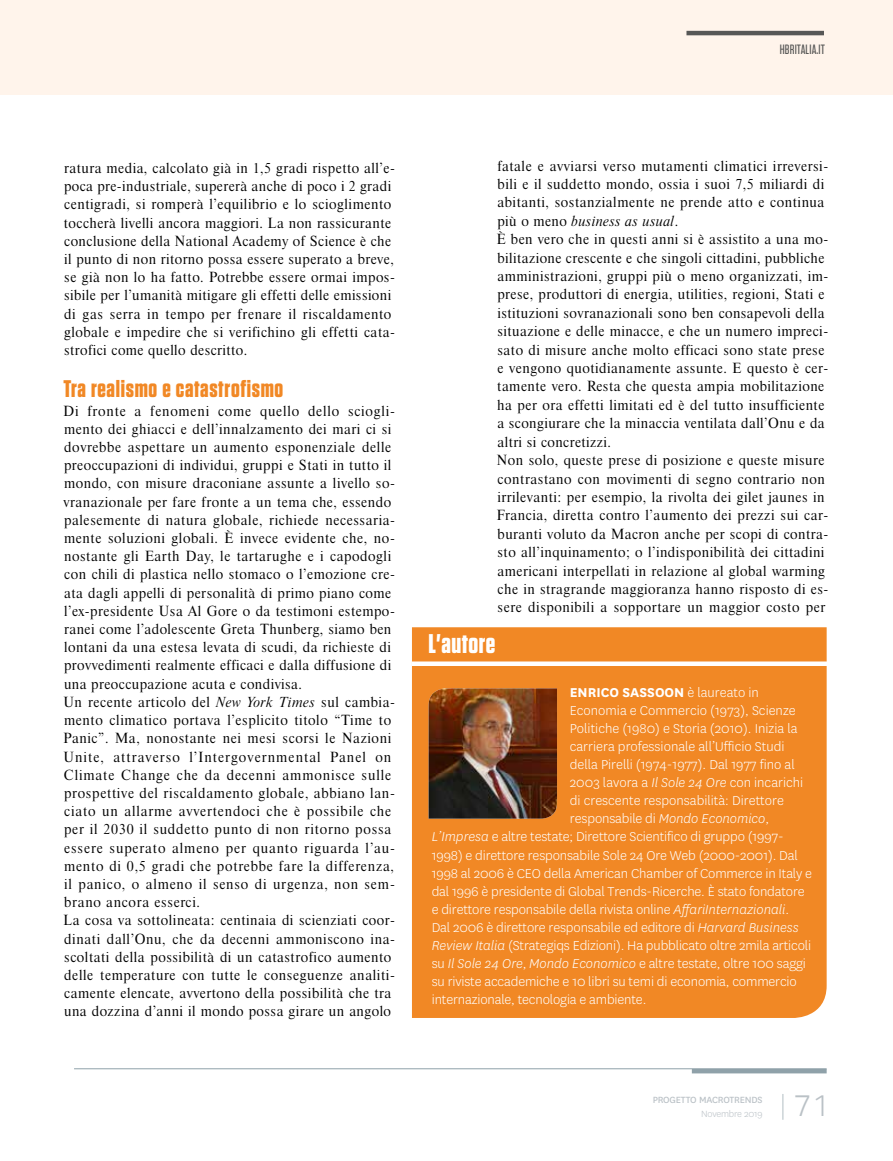
<style>
.page{position:relative;width:893px;height:1161px;background:#fff}
.page>*{position:absolute;margin:0;border:0;box-sizing:border-box;transform-origin:0 0}
.t1{font:300 30px "Aktiv Grotesk";color:#bac1c6}
.t2{font:700 27px "Tungsten";letter-spacing:.02em;color:#fff}
.t3{font:700 24px "Tungsten";letter-spacing:.03em;color:#f18825}
.t4{font:300 15px "National";letter-spacing:-.01em;color:#fff}
.t5{font:700 15px "National";color:#fff}
.t6{font:13.8px/18.1px "Dutch 801 BT Roman Headline";letter-spacing:.035em;color:#000}
.t7{font:13.8px "Dutch 801 BT Italic Headline";letter-spacing:.03em;color:#000}
.t8{font:500 13.5px "Tungsten";letter-spacing:.01em;color:#575756}
.t9{font:10.5px "National";letter-spacing:-.015em;color:#bac1c6}
.t10{font:300 10.5px "National";letter-spacing:-.015em;color:#bac1c6}
.s1{font-family:"Dutch 801 BT Italic Headline"}
.s2{font-family:"Dutch 801 BT Roman Headline"}
.s3{font-weight:300}
.s4{font-style:italic}
.s5{font-weight:100;color:#8fa1a9}
</style>
<div class="page">
<hr style="left:692px;top:1069px;width:135px;height:4px;background:#8fa1a9">
<hr style="left:74px;top:1068px;width:753px;height:1px;background:#8fa1a9">
<div style="left:412px;top:627px;width:415px;height:391px;background:#f18825"></div>
<div style="left:0;top:0;width:893px;height:94px;background:#fff4eb"></div>
<hr style="left:686px;top:31px;width:138px;height:4px;background:#575756">
<div style="left:412px;top:661px;width:417px;height:5px;background:#fff"></div>
<img style="left:429px;top:688px;width:128px;height:131px">
<p class="t8" style="left:780px;top:42px;width:47px">HBRITALIA.IT</p>
<p class="t8" style="left:811px;top:42px;width:16px">XXX</p>
<p class="t6" style="left:64px;top:159px;width:333px">ratura media, calcolato già in 1,5 gradi rispetto all’e&shy;poca pre-industriale, supererà anche di poco i 2 gradi centigradi, si romperà l’equilibrio e lo scioglimento toccherà livelli ancora maggiori. La non rassicurante conclusione della National Academy of Science è che il punto di non ritorno possa essere superato a breve, se già non lo ha fatto. Potrebbe essere ormai impos&shy;sibile per l’umanità mitigare gli effetti delle emissioni di gas serra in tempo per frenare il riscaldamento globale e impedire che si verifichino gli effetti cata&shy;strofici come quello descritto.</p>
<h3 class="t3" style="left:64px;top:376px;width:221px">Tra realismo e catastrofismo</h3>
<p class="t6" style="left:63px;top:401px;width:333px">Di fronte a fenomeni come quello dello sciogli&shy;mento dei ghiacci e dell’innalzamento dei mari ci si dovrebbe aspettare un aumento esponenziale delle preoccupazioni di individui, gruppi e Stati in tutto il mondo, con misure draconiane assunte a livello so&shy;vranazionale per fare fronte a un tema che, essendo palesemente di natura globale, richiede necessaria&shy;mente soluzioni globali. È invece evidente che, no&shy;nostante gli Earth Day, le tartarughe e i capodogli con chili di plastica nello stomaco o l’emozione cre&shy;ata dagli appelli di personalità di primo piano come l’ex-presidente Usa Al Gore o da testimoni estempo&shy;ranei come l’adolescente Greta Thunberg, siamo ben lontani da una estesa levata di scudi, da richieste di provvedimenti realmente efficaci e dalla diffusione di una preoccupazione acuta e condivisa.<br>Un recente articolo del <span class="s1">New York Times</span> sul cambia&shy;mento climatico portava l’esplicito titolo “Time to Panic”. Ma, nonostante nei mesi scorsi le Nazioni Unite, attraverso l’Intergovernmental Panel on Climate Change che da decenni ammonisce sulle prospettive del riscaldamento globale, abbiano lan&shy;ciato un allarme avvertendoci che è possibile che per il 2030 il suddetto punto di non ritorno possa essere superato almeno per quanto riguarda l’au&shy;mento di 0,5 gradi che potrebbe fare la differenza, il panico, o almeno il senso di urgenza, non sem&shy;brano ancora esserci.<br>La cosa va sottolineata: centinaia di scienziati coor&shy;dinati dall’Onu, che da decenni ammoniscono ina&shy;scoltati della possibilità di un catastrofico aumento delle temperature con tutte le conseguenze analiti&shy;camente elencate, avvertono della possibilità che tra una dozzina d’anni il mondo possa girare un angolo</p>
<p class="t6" style="left:497px;top:156px;width:332px">fatale e avviarsi verso mutamenti climatici irreversi&shy;bili e il suddetto mondo, ossia i suoi 7,5 miliardi di abitanti, sostanzialmente ne prende atto e continua</p>
<p class="t7" style="left:497px;top:212px;width:182px"><span class="s2">più o meno</span> business as usual<span class="s2">.</span></p>
<p class="t6" style="left:497px;top:230px;width:333px">È ben vero che in questi anni si è assistito a una mo&shy;bilitazione crescente e che singoli cittadini, pubbliche amministrazioni, gruppi più o meno organizzati, im&shy;prese, produttori di energia, utilities, regioni, Stati e istituzioni sovranazionali sono ben consapevoli della situazione e delle minacce, e che un numero impreci&shy;sato di misure anche molto efficaci sono state prese e vengono quotidianamente assunte. E questo è cer&shy;tamente vero. Resta che questa ampia mobilitazione ha per ora effetti limitati ed è del tutto insufficiente a scongiurare che la minaccia ventilata dall’Onu e da altri si concretizzi.<br>Non solo, queste prese di posizione e queste misure contrastano con movimenti di segno contrario non irrilevanti: per esempio, la rivolta dei gilet jaunes in Francia, diretta contro l’aumento dei prezzi sui car&shy;buranti voluto da Macron anche per scopi di contra&shy;sto all’inquinamento; o l’indisponibilità dei cittadini americani interpellati in relazione al global warming che in stragrande maggioranza hanno risposto di es&shy;sere disponibili a sopportare un maggior costo per</p>
<h2 class="t2" style="left:429px;top:629px;width:68px">L'autore</h2>
<p class="t5" style="left:570px;top:682px;width:191px">ENRICO SASSOON <span class="s3">è laureato in</span></p>
<p class="t4" style="left:570px;top:701px;width:227px">Economia e Commercio (1973), Scienze</p>
<p class="t4" style="left:570px;top:719px;width:229px">Politiche (1980) e Storia (2010). Inizia la</p>
<p class="t4" style="left:570px;top:737px;width:216px">carriera professionale all’Ufficio Studi</p>
<p class="t4" style="left:570px;top:755px;width:226px">della Pirelli (1974-1977). Dal 1977 fino al</p>
<p class="t4" style="left:570px;top:773px;width:235px">2003 lavora a <span class="s4">Il Sole 24 Ore</span> con incarichi</p>
<p class="t4" style="left:570px;top:791px;width:216px">di crescente responsabilità: Direttore</p>
<p class="t4" style="left:570px;top:809px;width:201px">responsabile di <span class="s4">Mondo Economico</span>,</p>
<p class="t4" style="left:432px;top:827px;width:353px"><span class="s4">L’Impresa</span> e altre testate; Direttore Scientifico di gruppo (1997-</p>
<p class="t4" style="left:432px;top:845px;width:367px">1998) e direttore responsabile Sole 24 Ore Web (2000-2001). Dal</p>
<p class="t4" style="left:432px;top:863px;width:382px">1998 al 2006 è CEO della American Chamber of Commerce in Italy e</p>
<p class="t4" style="left:432px;top:881px;width:374px">dal 1996 è presidente di Global Trends-Ricerche. È stato fondatore</p>
<p class="t4" style="left:432px;top:899px;width:359px">e direttore responsabile della rivista online <span class="s4">AffariInternazionali</span>.</p>
<p class="t4" style="left:432px;top:917px;width:369px">Dal 2006 è direttore responsabile ed editore di <span class="s4">Harvard Business</span></p>
<p class="t4" style="left:432px;top:935px;width:381px"><span class="s4">Review Italia</span> (Strategiqs Edizioni). Ha pubblicato oltre 2mila articoli</p>
<p class="t4" style="left:432px;top:953px;width:376px">su <span class="s4">Il Sole 24 Ore</span>, <span class="s4">Mondo Economico</span> e altre testate, oltre 100 saggi</p>
<p class="t4" style="left:432px;top:971px;width:367px">su riviste accademiche e 10 libri su temi di economia, commercio</p>
<p class="t4" style="left:432px;top:989px;width:216px">internazionale, tecnologia e ambiente.</p>
<p class="t9" style="left:653px;top:1093px;width:111px">PROGETTO MACROTRENDS</p>
<p class="t10" style="left:701px;top:1107px;width:63px">Novembre 2019</p>
<h1 class="t1" style="left:780px;top:1085px;width:51px"><span class="s5">|</span> 71</h1>
</div>
